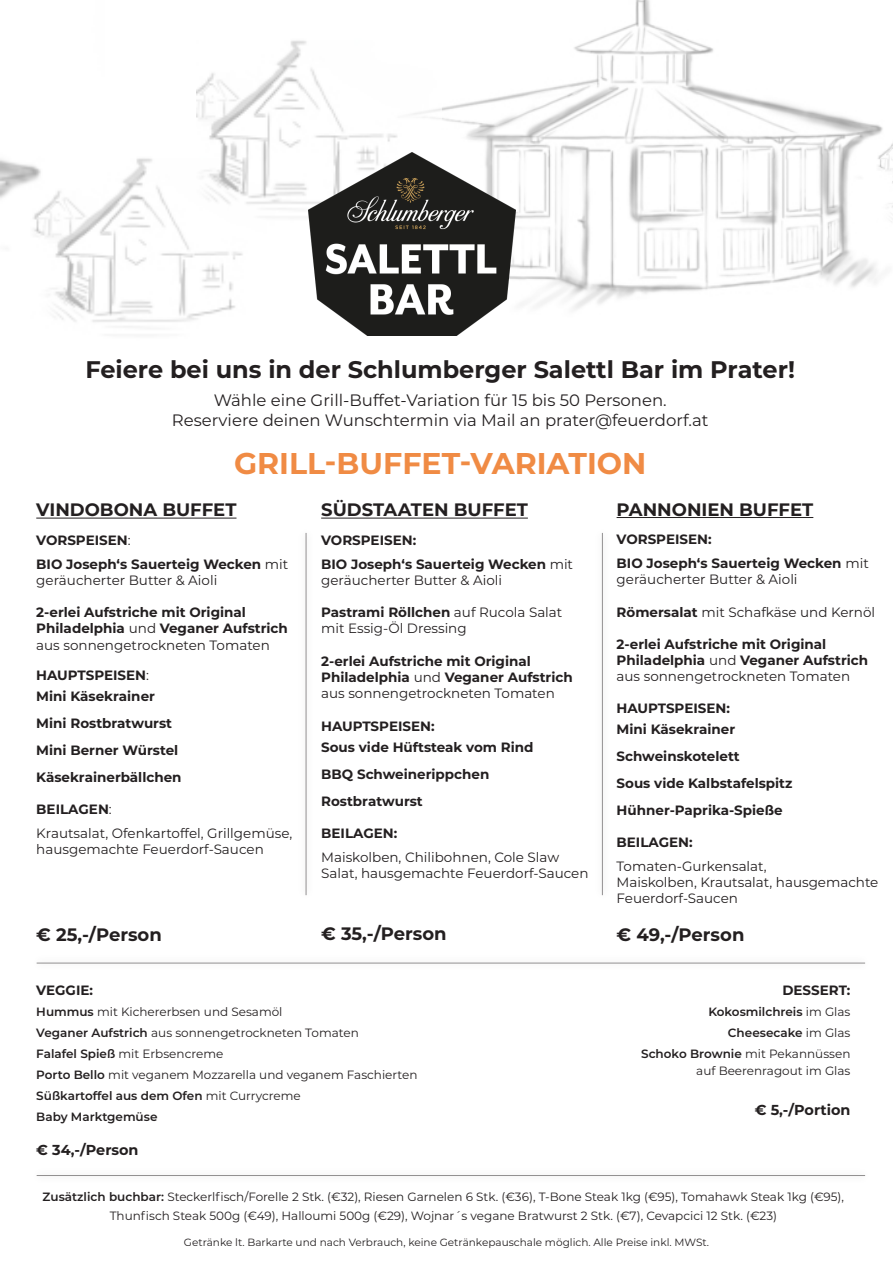
<style>
.page{position:relative;width:893px;height:1263px;background:#fff}
.page>*{position:absolute;margin:0;border:0;box-sizing:border-box;transform-origin:0 0}
.t1{font:700 30px "Montserrat";color:#f08b44}
.t2{font:700 24px "Montserrat";color:#231f20}
.t3{font:700 18px "Montserrat";color:#231f20}
.t4{font:16.5px/19.8px "Montserrat";color:#231f20;text-align:center}
.t5{font:700 14.4px "Montserrat";color:#231f20}
.t6{font:700 13.5px/16.2px "Montserrat";color:#231f20}
.t7{font:13.5px/16.2px "Montserrat";color:#231f20}
.t8{font:12px/21px "Montserrat";color:#231f20;text-align:center}
.t9{font:600 12px/21px "Montserrat";color:#231f20;text-align:right}
.t10{font:10.5px "Montserrat";color:#231f20}
.s1{font-weight:400}
.s2{font-weight:700}
.s3{font-weight:600}
</style>
<div class="page">
<img style="left:442px;top:0;width:451px;height:310px">
<img style="left:0;top:89px;width:243px;height:238px">
<hr style="left:36px;top:518px;width:200px;height:1px;background:#231f20">
<hr style="left:321px;top:518px;width:207px;height:1px;background:#231f20">
<hr style="left:617px;top:517px;width:196px;height:1px;background:#231f20">
<div style="left:297px;top:526px;width:18px;height:376px;background:#231f20;opacity:.8"></div>
<hr style="left:306px;top:533px;width:1px;height:362px;background:#231f20">
<div style="left:594px;top:526px;width:17px;height:376px;background:#231f20;opacity:.8"></div>
<hr style="left:602px;top:533px;width:1px;height:362px;background:#231f20">
<div style="left:30px;top:954px;width:842px;height:18px;background:#231f20;opacity:.8"></div>
<hr style="left:37px;top:963px;width:828px;height:1px;background:#231f20">
<hr style="left:37px;top:1175px;width:828px;height:1px;background:#231f20">
<img style="left:197px;top:40px;width:245px;height:189px">
<img style="left:308px;top:153px;width:208px;height:182px">
<h2 class="t2" style="left:85px;top:352px;width:711px">Feiere bei uns in der Schlumberger Salettl Bar im Prater!</h2>
<p class="t4" style="left:172px;top:390px;width:538px">Wähle eine Grill-Buffet-Variation für 15 bis 50 Personen.<br>Reserviere deinen Wunschtermin via Mail an prater@feuerdorf.at</p>
<h1 class="t1" style="left:234px;top:442px;width:414px">GRILL-BUFFET-VARIATION</h1>
<h3 class="t3" style="left:36px;top:497px;width:202px">VINDOBONA BUFFET</h3>
<p class="t6" style="left:36px;top:527px;width:253px;line-height:23.7px">VORSPEISEN<span class="s1">:<br></span>BIO Joseph‘s Sauerteig Wecken <span class="s1">mit</span></p>
<p class="t7" style="left:36px;top:571px;width:183px">geräucherter Butter &amp; Aioli</p>
<p class="t6" style="left:36px;top:603px;width:253px">2-erlei Aufstriche mit Original<br>Philadelphia <span class="s1">und</span> Veganer Aufstrich <span class="s1">aus sonnengetrockneten Tomaten</span></p>
<p class="t6" style="left:36px;top:663px;width:120px;line-height:21px">HAUPTSPEISEN<span class="s1">:<br></span>Mini Käsekrainer</p>
<p class="t6" style="left:36px;top:708px;width:147px;line-height:27px">Mini Rostbratwurst<br>Mini Berner Würstel<br>Käsekrainerbällchen</p>
<p class="t7" style="left:36px;top:797px;width:258px;line-height:23.7px"><span class="s2">BEILAGEN</span>:<br>Krautsalat, Ofenkartoffel, Grillgemüse,</p>
<p class="t7" style="left:36px;top:840px;width:229px">hausgemachte Feuerdorf-Saucen</p>
<h3 class="t3" style="left:321px;top:497px;width:208px">SÜDSTAATEN BUFFET</h3>
<p class="t6" style="left:321px;top:527px;width:253px;line-height:23.7px">VORSPEISEN:<br>BIO Joseph‘s Sauerteig Wecken <span class="s1">mit</span></p>
<p class="t7" style="left:321px;top:571px;width:183px">geräucherter Butter &amp; Aioli</p>
<p class="t7" style="left:321px;top:604px;width:243px"><span class="s2">Pastrami Röllchen</span> auf Rucola Salat mit Essig-Öl Dressing</p>
<p class="t6" style="left:321px;top:652px;width:253px">2-erlei Aufstriche mit Original<br>Philadelphia <span class="s1">und</span> Veganer Aufstrich <span class="s1">aus sonnengetrockneten Tomaten</span></p>
<p class="t6" style="left:321px;top:714px;width:214px;line-height:21px">HAUPTSPEISEN:<br>Sous vide Hüftsteak vom Rind</p>
<p class="t6" style="left:321px;top:759px;width:170px;line-height:27px">BBQ Schweinerippchen<br>Rostbratwurst</p>
<p class="t6" style="left:321px;top:824px;width:78px">BEILAGEN:</p>
<p class="t7" style="left:321px;top:848px;width:269px">Maiskolben, Chilibohnen, Cole Slaw<br>Salat, hausgemachte Feuerdorf-Saucen</p>
<h3 class="t3" style="left:617px;top:496px;width:198px">PANNONIEN BUFFET</h3>
<p class="t6" style="left:617px;top:527px;width:254px;line-height:23.7px">VORSPEISEN:<br>BIO Joseph‘s Sauerteig Wecken <span class="s1">mit</span></p>
<p class="t7" style="left:617px;top:571px;width:183px">geräucherter Butter &amp; Aioli</p>
<p class="t7" style="left:617px;top:603px;width:260px"><span class="s2">Römersalat</span> mit Schafkäse und Kernöl</p>
<p class="t6" style="left:617px;top:635px;width:253px">2-erlei Aufstriche mit Original<br>Philadelphia <span class="s1">und</span> Veganer Aufstrich <span class="s1">aus sonnengetrockneten Tomaten</span></p>
<p class="t6" style="left:617px;top:696px;width:120px;line-height:21px">HAUPTSPEISEN:<br>Mini Käsekrainer</p>
<p class="t6" style="left:617px;top:741px;width:177px;line-height:27px">Schweinskotelett<br>Sous vide Kalbstafelspitz<br>Hühner-Paprika-Spieße</p>
<p class="t6" style="left:617px;top:833px;width:78px">BEILAGEN:</p>
<p class="t7" style="left:617px;top:857px;width:263px">Tomaten-Gurkensalat,<br>Maiskolben, Krautsalat, hausgemachte<br>Feuerdorf-Saucen</p>
<h3 class="t3" style="left:617px;top:921px;width:129px">€ 49,-/Person</h3>
<h3 class="t3" style="left:321px;top:920px;width:127px">€ 35,-/Person</h3>
<h3 class="t3" style="left:36px;top:921px;width:127px">€ 25,-/Person</h3>
<p class="t6" style="left:36px;top:981px;width:58px">VEGGIE:</p>
<p class="t8" style="left:36px;top:1001px;width:383px;text-align:left"><span class="s3">Hummus</span> mit Kichererbsen und Sesamöl<br><span class="s3">Veganer Aufstrich</span> aus sonnengetrockneten Tomaten<br><span class="s3">Falafel Spieß</span> mit Erbsencreme<br><span class="s3">Porto Bello</span> mit veganem Mozzarella und veganem Faschierten <span class="s3">Süßkartoffel aus dem Ofen</span> mit Currycreme<br><span class="s3">Baby Marktgemüse</span></p>
<p class="t5" style="left:36px;top:1140px;width:104px">€ 34,-/Person</p>
<p class="t6" style="left:782px;top:981px;width:70px">DESSERT:</p>
<p class="t9" style="left:641px;top:1001px;width:211px">Kokosmilchreis <span class="s1">im Glas<br></span>Cheesecake <span class="s1">im Glas<br></span>Schoko Brownie <span class="s1">mit Pekannüssen</span></p>
<p class="t8" style="left:696px;top:1059px;width:156px">auf Beerenragout im Glas</p>
<p class="t5" style="left:755px;top:1099px;width:97px">€ 5,-/Portion</p>
<p class="t8" style="left:43px;top:1186px;width:803px;line-height:19.5px"><span class="s3">Zusätzlich buchbar:</span> Steckerlfisch/Forelle 2 Stk. (€32), Riesen Garnelen 6 Stk. (€36), T-Bone Steak 1kg (€95), Tomahawk Steak 1kg (€95),<br>Thunfisch Steak 500g (€49), Halloumi 500g (€29), Wojnar´s vegane Bratwurst 2 Stk. (€7), Cevapcici 12 Stk. (€23)</p>
<p class="t10" style="left:184px;top:1235px;width:527px">Getränke lt. Barkarte und nach Verbrauch, keine Getränkepauschale möglich. Alle Preise inkl. MWSt.</p>
</div>
